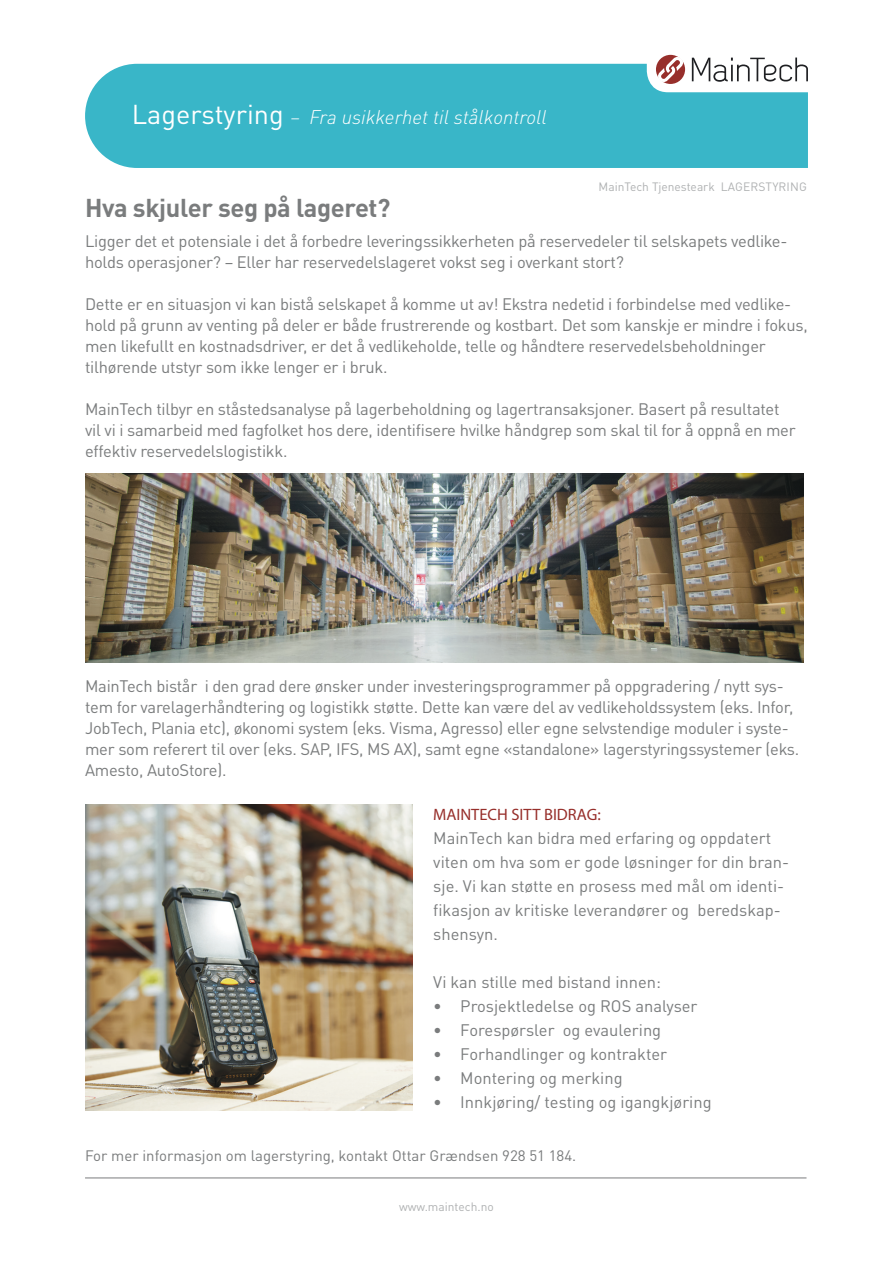
<style>
.page{position:relative;width:893px;height:1263px;background:#fff}
.page>*{position:absolute;margin:0;border:0;box-sizing:border-box;transform-origin:0 0}
.t1{font:700 25.5px "DINOT";letter-spacing:-.015em;color:#7a7c7d}
.t2{font:italic 300 19.5px "DINOT";color:#fff}
.ingres{font:16.5px/21px "DINOT";letter-spacing:-.015em;color:#7a7c7d}
.ingres-2{font:16.5px "Myriad Pro";color:#972f2b}
.t3{font:15px "DINOT";color:#7a7c7d}
.t4{font:12px "DINOT";color:#afb1b2}
.s1{font-weight:400;font-style:normal;font-size:27px}
</style>
<div class="page">
<svg style="left:657px;top:54px;width:141px;height:10px"></svg>
<hr style="left:85px;top:1177px;width:721px;height:1px;background:#7a7c7d">
<svg style="left:85px;top:64px;width:723px;height:104px;background:#46b9c9"></svg>
<img style="left:85px;top:805px;width:327px;height:306px">
<img style="left:85px;top:473px;width:719px;height:190px">
<p class="t2" style="left:132px;top:105px;width:417px"><span class="s1">Lagerstyring</span> – Fra usikkerhet til stålkontroll</p>
<p class="t1" style="left:85px;top:191px;width:307px">Hva skjuler seg på lageret?</p>
<p class="t4" style="left:599px;top:179px;width:210px">MainTech Tjenesteark LAGERSTYRING</p>
<p class="ingres" style="left:85px;top:231px;width:704px">Ligger det et potensiale i det å forbedre leveringssikkerheten på reservedeler til selskapets vedlike&shy;holds operasjoner? – Eller har reservedelslageret vokst seg i overkant stort?</p>
<p class="ingres" style="left:85px;top:294px;width:724px">Dette er en situasjon vi kan bistå selskapet å komme ut av! Ekstra nedetid i forbindelse med vedlike&shy;hold på grunn av venting på deler er både frustrerende og kostbart. Det som kanskje er mindre i fokus, men likefullt en kostnadsdriver, er det å vedlikeholde, telle og håndtere reservedelsbeholdninger tilhørende utstyr som ikke lenger er i bruk.</p>
<p class="ingres" style="left:85px;top:399px;width:712px">MainTech tilbyr en ståstedsanalyse på lagerbeholdning og lagertransaksjoner. Basert på resultatet vil vi i samarbeid med fagfolket hos dere, identifisere hvilke håndgrep som skal til for å oppnå en mer effektiv reservedelslogistikk.</p>
<p class="ingres" style="left:85px;top:675px;width:716px">MainTech bistår i den grad dere ønsker under investeringsprogrammer på oppgradering / nytt sys&shy;tem for varelagerhåndtering og logistikk støtte. Dette kan være del av vedlikeholdssystem (eks. Infor, JobTech, Plania etc), økonomi system (eks. Visma, Agresso) eller egne selvstendige moduler i syste&shy;mer som referert til over (eks. SAP, IFS, MS AX), samt egne «standalone» lagerstyringssystemer (eks.<br>Amesto, AutoStore).</p>
<p class="ingres-2" style="left:433px;top:805px;width:169px">MAINTECH SITT BIDRAG:</p>
<p class="ingres" style="left:433px;top:826px;width:357px;line-height:24px">MainTech kan bidra med erfaring og oppdatert viten om hva som er gode løsninger for din bran&shy;sje. Vi kan støtte en prosess med mål om identi&shy;fikasjon av kritiske leverandører og beredskap&shy;shensyn.</p>
<p class="ingres" style="left:433px;top:972px;width:229px">Vi kan stille med bistand innen:</p>
<p class="ingres" style="left:433px;top:996px;width:266px">• Prosjektledelse og ROS analyser</p>
<p class="ingres" style="left:433px;top:1020px;width:229px">• Forespørsler og evaulering</p>
<p class="ingres" style="left:433px;top:1044px;width:235px">• Forhandlinger og kontrakter</p>
<p class="ingres" style="left:433px;top:1068px;width:191px">• Montering og merking</p>
<p class="ingres" style="left:433px;top:1092px;width:280px">• Innkjøring/ testing og igangkjøring</p>
<p class="t3" style="left:85px;top:1146px;width:493px">For mer informasjon om lagerstyring, kontakt Ottar Grændsen 928 51 184.</p>
<p class="t4" style="left:399px;top:1199px;width:96px">www.maintech.no</p>
</div>
